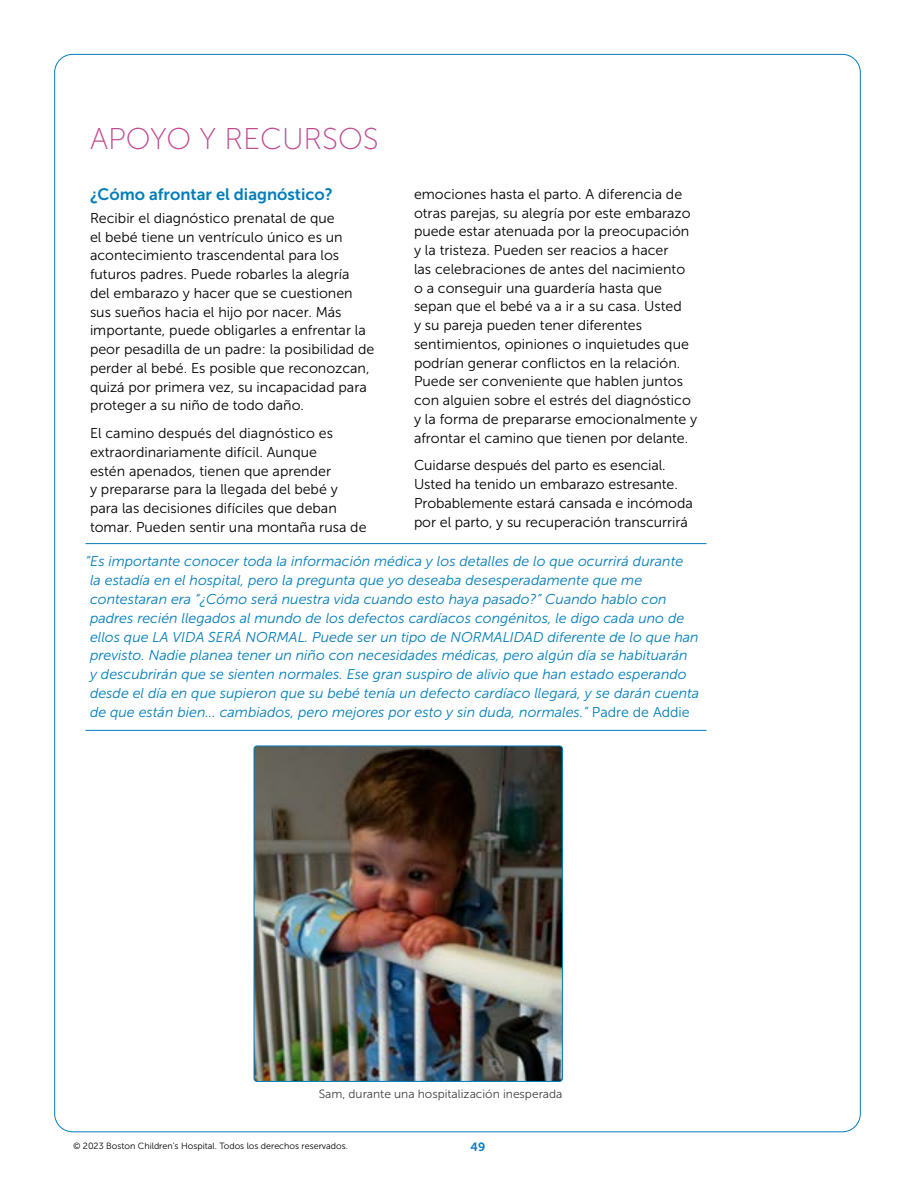
<style>
.page{position:relative;width:918px;height:1188px;background:#fff}
.page>*{position:absolute;margin:0;border:0;box-sizing:border-box;transform-origin:0 0}
.t1{font:30px "Museo Sans 100";color:#c14991}
.t2{font:16.5px "Museo Sans 700";color:#007dba}
.t3{font:14.25px/18.8px "Museo Sans 300";color:#000}
.t4{font:italic 14.25px/18.8px "Museo Sans 300";color:#007dba}
.t5{font:12px "Museo Sans 300";color:#414042}
.t6{font:12px "Museo Sans 700";color:#007dba}
.t7{font:9px "Museo Sans 300";color:#000}
.s1{font-style:normal}
</style>
<div class="page">
<img style="left:254px;top:746px;width:307px;height:334px">
<div style="left:254px;top:746px;width:309px;height:336px;border:1px solid #007dba;border-radius:3px"></div>
<hr style="left:86px;top:543px;width:620px;height:1px;background:#007dba">
<hr style="left:86px;top:730px;width:620px;height:1px;background:#007dba">
<h1 class="t1" style="left:90px;top:122px;width:290px">APOYO Y RECURSOS</h1>
<p class="t2" style="left:90px;top:185px;width:244px">¿Cómo afrontar el diagnóstico?</p>
<p class="t3" style="left:90px;top:209px;width:286px">Recibir el diagnóstico prenatal de que<br>el bebé tiene un ventrículo único es un acontecimiento trascendental para los futuros padres. Puede robarles la alegría<br>del embarazo y hacer que se cuestionen sus sueños hacia el hijo por nacer. Más importante, puede obligarles a enfrentar la peor pesadilla de un padre: la posibilidad de perder al bebé. Es posible que reconozcan, quizá por primera vez, su incapacidad para proteger a su niño de todo daño.</p>
<p class="t3" style="left:90px;top:424px;width:278px">El camino después del diagnóstico es extraordinariamente difícil. Aunque<br>estén apenados, tienen que aprender<br>y prepararse para la llegada del bebé y para las decisiones difíciles que deban tomar. Pueden sentir una montaña rusa de</p>
<p class="t3" style="left:414px;top:185px;width:285px">emociones hasta el parto. A diferencia de otras parejas, su alegría por este embarazo puede estar atenuada por la preocupación y la tristeza. Pueden ser reacios a hacer<br>las celebraciones de antes del nacimiento o a conseguir una guardería hasta que sepan que el bebé va a ir a su casa. Usted<br>y su pareja pueden tener diferentes sentimientos, opiniones o inquietudes que podrían generar conflictos en la relación.<br>Puede ser conveniente que hablen juntos con alguien sobre el estrés del diagnóstico y la forma de prepararse emocionalmente y afrontar el camino que tienen por delante.</p>
<p class="t3" style="left:414px;top:456px;width:280px">Cuidarse después del parto es esencial.<br>Usted ha tenido un embarazo estresante.<br>Probablemente estará cansada e incómoda por el parto, y su recuperación transcurrirá</p>
<p class="t4" style="left:90px;top:552px;width:611px;text-indent:-5px">“Es importante conocer toda la información médica y los detalles de lo que ocurrirá durante<br>la estadía en el hospital, pero la pregunta que yo deseaba desesperadamente que me contestaran era “¿Cómo será nuestra vida cuando esto haya pasado?” Cuando hablo con padres recién llegados al mundo de los defectos cardíacos congénitos, le digo cada uno de ellos que LA VIDA SERÁ NORMAL. Puede ser un tipo de NORMALIDAD diferente de lo que han previsto. Nadie planea tener un niño con necesidades médicas, pero algún día se habituarán<br>y descubrirán que se sienten normales. Ese gran suspiro de alivio que han estado esperando desde el día en que supieron que su bebé tenía un defecto cardíaco llegará, y se darán cuenta de que están bien... cambiados, pero mejores por esto y sin duda, normales.” <span class="s1">Padre de Addie</span></p>
<p class="t5" style="left:319px;top:1087px;width:245px">Sam, durante una hospitalización inesperada</p>
<p class="t7" style="left:73px;top:1141px;width:277px">© 2023 Boston Children’s Hospital. Todos los derechos reservados.</p>
<p class="t6" style="left:471px;top:1140px;width:16px">49</p>
</div>
